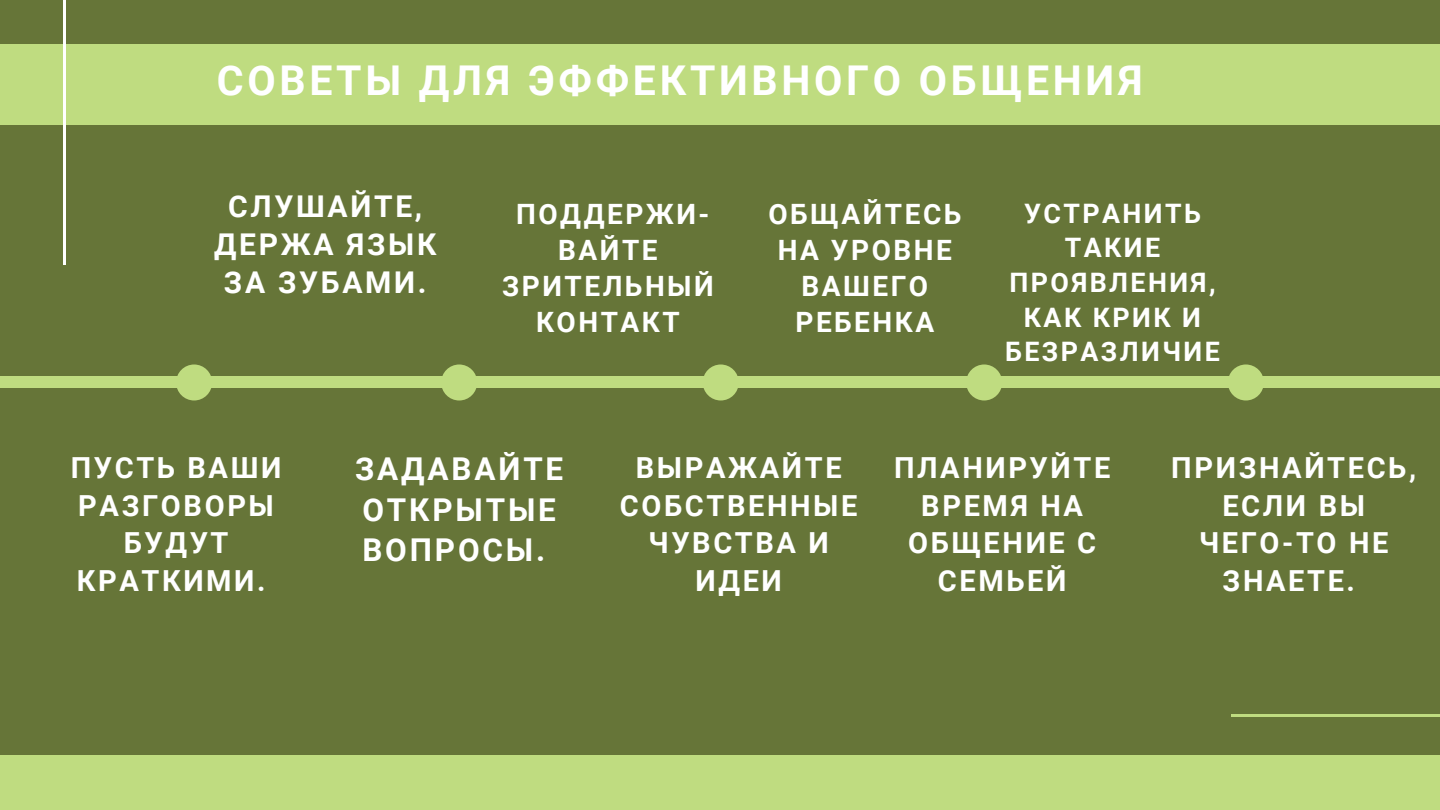
<style>
.page{position:relative;width:1440px;height:810px;background:#667538}
.page>*{position:absolute;margin:0;border:0;box-sizing:border-box;transform-origin:0 0}
.t1{font:700 41.1px "Roboto";letter-spacing:.09em;color:#fff}
.t2{font:700 31.4px/40.5px "Roboto";letter-spacing:.09em;color:#fff}
.t3{font:700 30px/38.2px "Roboto";letter-spacing:.09em;color:#fff;text-align:center}
.t4{font:700 29px/37.5px "Roboto";letter-spacing:.09em;color:#fff;text-align:center}
.t5{font:700 28px/36px "Roboto";letter-spacing:.09em;color:#fff;text-align:center}
.t6{font:700 26.8px/34.7px "Roboto";letter-spacing:.09em;color:#fff;text-align:center}
</style>
<div class="page">
<div style="left:0;top:44px;width:1440px;height:81px;background:#bfdc80"></div>
<hr style="left:63px;top:0;width:3px;height:264px;background:#fff">
<hr style="left:1232px;top:714px;width:208px;height:3px;background:#bfdc80">
<div style="left:0;top:755px;width:1440px;height:55px;background:#bfdc80"></div>
<div style="left:0;top:376px;width:1440px;height:12px;background:#bfdc80"></div>
<div style="left:176px;top:364px;width:36px;height:37px;background:#bfdc80;border-radius:50%"></div>
<div style="left:441px;top:364px;width:36px;height:37px;background:#bfdc80;border-radius:50%"></div>
<div style="left:703px;top:364px;width:36px;height:37px;background:#bfdc80;border-radius:50%"></div>
<div style="left:966px;top:364px;width:36px;height:37px;background:#bfdc80;border-radius:50%"></div>
<div style="left:1228px;top:364px;width:36px;height:37px;background:#bfdc80;border-radius:50%"></div>
<p class="t1" style="left:217px;top:57px;width:927px">СОВЕТЫ ДЛЯ ЭФФЕКТИВНОГО ОБЩЕНИЯ</p>
<p class="t3" style="left:214px;top:187px;width:224px">СЛУШАЙТЕ,<br>ДЕРЖА ЯЗЫК<br>ЗА ЗУБАМИ.</p>
<p class="t5" style="left:502px;top:197px;width:213px">ПОДДЕРЖИ-<br>ВАЙТЕ<br>ЗРИТЕЛЬНЫЙ<br>КОНТАКТ</p>
<p class="t5" style="left:768px;top:197px;width:194px">ОБЩАЙТЕСЬ<br>НА УРОВНЕ<br>ВАШЕГО<br>РЕБЕНКА</p>
<p class="t6" style="left:1005px;top:196px;width:216px">УСТРАНИТЬ<br>ТАКИЕ<br>ПРОЯВЛЕНИЯ,<br>КАК КРИК И<br>БЕЗРАЗЛИЧИЕ</p>
<p class="t4" style="left:71px;top:450px;width:212px">ПУСТЬ ВАШИ<br>РАЗГОВОРЫ<br>БУДУТ<br>КРАТКИМИ.</p>
<p class="t2" style="left:355px;top:449px;width:210px">ЗАДАВАЙТЕ<br>ОТКРЫТЫЕ<br>ВОПРОСЫ.</p>
<p class="t4" style="left:620px;top:450px;width:239px">ВЫРАЖАЙТЕ<br>СОБСТВЕННЫЕ<br>ЧУВСТВА И<br>ИДЕИ</p>
<p class="t4" style="left:894px;top:450px;width:218px">ПЛАНИРУЙТЕ<br>ВРЕМЯ НА<br>ОБЩЕНИЕ С<br>СЕМЬЕЙ</p>
<p class="t4" style="left:1171px;top:450px;width:246px">ПРИЗНАЙТЕСЬ,<br>ЕСЛИ ВЫ<br>ЧЕГО-ТО НЕ<br>ЗНАЕТЕ.</p>
</div>
